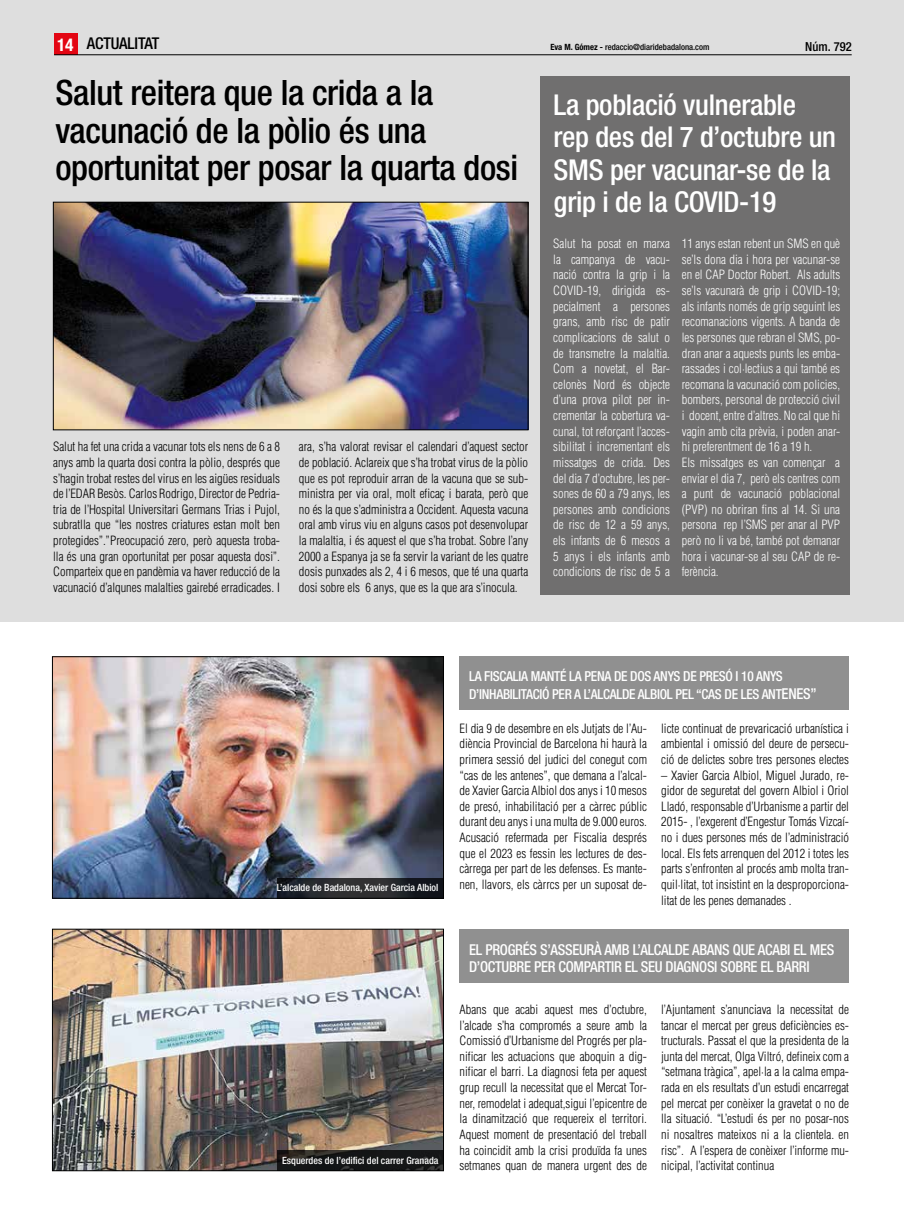
<style>
.page{position:relative;width:904px;height:1205px;background:#fff}
.page>*{position:absolute;margin:0;border:0;box-sizing:border-box;transform-origin:0 0}
.t1{font:500 condensed 35px/37.5px "Helvetica Neue";letter-spacing:-.01em;color:#000}
.t2{font:500 condensed 28.75px/32.5px "Helvetica Neue";letter-spacing:-.01em;color:#fff}
.t3{font:500 condensed 16.25px "Helvetica Neue";letter-spacing:-.01em;color:#000}
.t4{font:500 condensed 15px/17.5px "Helvetica Neue";letter-spacing:-.02em;color:#fff}
.t5{font:500 condensed 13.75px/17.5px "Helvetica Neue";letter-spacing:-.02em;color:#fff}
.t6{font:300 condensed 12.5px/15.6px "Helvetica";color:#000;text-align:justify}
.t7{font:300 condensed 12.5px/15.6px "Helvetica";color:#fff;text-align:justify}
.t8{font:500 condensed 12.5px "Helvetica Neue";color:#000}
.t9{font:500 condensed 10px "Helvetica Neue";color:#fff}
.t10{font:500 condensed 8.62px "Helvetica Neue";color:#000}
.s1{font-weight:700;font-size:17.5px;color:#fff}
.s2{font-weight:700}
.s3{font-size:15px}
</style>
<div class="page">
<div style="left:0;top:0;width:904px;height:622px;background:#dedede"></div>
<div style="left:54px;top:34px;width:24px;height:21px;background:#e30613"></div>
<hr style="left:54px;top:54px;width:797px;height:1px;background:#000">
<div style="left:540px;top:77px;width:310px;height:518px;background:#706f6f"></div>
<img style="left:55px;top:204px;width:471px;height:224px">
<div style="left:53px;top:202px;width:475px;height:228px;border:1px solid #000"></div>
<img style="left:54px;top:658px;width:387px;height:238px">
<div style="left:52px;top:656px;width:391px;height:242px;border:1px solid #000"></div>
<img style="left:54px;top:931px;width:387px;height:238px">
<div style="left:52px;top:929px;width:391px;height:242px;border:1px solid #000"></div>
<svg style="left:278px;top:878px;width:166px;height:20px;background:#222429"></svg>
<svg style="left:278px;top:1151px;width:166px;height:20px;background:#171818"></svg>
<div style="left:459px;top:656px;width:390px;height:54px;background:#909090"></div>
<div style="left:459px;top:929px;width:390px;height:53px;background:#909090"></div>
<h3 class="t3" style="left:57px;top:34px;width:104px"><span class="s1">14</span> ACTUALITAT</h3>
<p class="t8" style="left:805px;top:39px;width:48px">Núm. 792</p>
<p class="t10" style="left:550px;top:41px;width:160px"><span class="s2">Eva M. Gómez -</span> redaccio@diaridebadalona.com</p>
<h1 class="t1" style="left:55px;top:74px;width:464px">Salut reitera que la crida a la vacunació de la pòlio és una oportunitat per posar la quarta dosi</h1>
<p class="t6" style="left:53px;top:439px;width:228px">Salut ha fet una crida a vacunar tots els nens de 6 a 8 anys amb la quarta dosi contra la pòlio, després que s’hagin trobat restes del virus en les aigües residuals de l’EDAR Besòs. Carlos Rodrigo, Director de Pedria&shy;tria de l’Hospital Universitari Germans Trias i Pujol, subratlla que “les nostres criatures estan molt ben protegides”.”Preocupació zero, però aquesta troba&shy;lla és una gran oportunitat per posar aquesta dosi”.<br>Comparteix que en pandèmia va haver reducció de la vacunació d’alqunes malalties gairebé erradicades. I</p>
<p class="t6" style="left:299px;top:439px;width:231px">ara, s’ha valorat revisar el calendari d’aquest sector de població. Aclareix que s’ha trobat virus de la pòlio que es pot reproduir arran de la vacuna que se sub&shy;ministra per via oral, molt eficaç i barata, però que no és la que s’administra a Occident. Aquesta vacuna oral amb virus viu en alguns casos pot desenvolupar la malaltia, i és aquest el que s’ha trobat. Sobre l’any 2000 a Espanya ja se fa servir la variant de les quatre dosis punxades als 2, 4 i 6 mesos, que té una quarta dosi sobre els 6 anys, que es la que ara s’inocula.</p>
<h2 class="t2" style="left:553px;top:88px;width:284px">La població vulnerable rep des del 7 d’octubre un<br>SMS per vacunar-se de la grip i de la COVID-19</h2>
<p class="t7" style="left:553px;top:236px;width:118px">Salut ha posat en marxa la campanya de vacu&shy;nació contra la grip i la COVID-19, dirigida es&shy;pecialment a persones grans, amb risc de patir complicacions de salut o de transmetre la malaltia.<br>Com a novetat, el Bar&shy;celonès Nord és objecte d’una prova pilot per in&shy;crementar la cobertura va&shy;cunal, tot reforçant l’acces&shy;sibilitat i incrementant els missatges de crida. Des del dia 7 d’octubre, les per&shy;sones de 60 a 79 anys, les persones amb condicions de risc de 12 a 59 anys, els infants de 6 mesos a 5 anys i els infants amb condicions de risc de 5 a</p>
<p class="t7" style="left:681px;top:236px;width:160px;text-align:left">11 anys estan rebent un SMS en què se’ls dona dia i hora per vacunar-se en el CAP Doctor Robert. Als adults se’ls vacunarà de grip i COVID-19; als infants només de grip seguint les recomanacions vigents. A banda de les persones que rebran el SMS, po&shy;dran anar a aquests punts les emba&shy;rassades i col·lectius a qui també es recomana la vacunació com policies, bombers, personal de protecció civil i docent, entre d’altres. No cal que hi vagin amb cita prèvia, i poden anar&shy;hi preferentment de 16 a 19 h.<br>Els missatges es van començar a enviar el dia 7, però els centres com a punt de vacunació poblacional (PVP) no obriran fins al 14. Si una persona rep l’SMS per anar al PVP però no li va bé, també pot demanar hora i vacunar-se al seu CAP de re&shy;ferència.</p>
<p class="t9" style="left:277px;top:881px;width:163px">L’alcalde de Badalona, Xavier Garcia Albiol</p>
<p class="t9" style="left:282px;top:1154px;width:158px">Esquerdes de l’edifici del carrer Granada</p>
<p class="t5" style="left:469px;top:667px;width:349px">LA FISCALIA MANTÉ LA PENA DE DOS ANYS DE PRESÓ I 10 ANYS<br>D’INHABILITACIÓ PER A L’ALCALDE ALBIOL PEL “CAS DE LES ANT<span class="s3">ENES”</span></p>
<p class="t6" style="left:459px;top:720px;width:189px">El dia 9 de desembre en els Jutjats de l’Au&shy;diència Provincial de Barcelona hi haurà la primera sessió del judici del conegut com “cas de les antenes”, que demana a l’alcal&shy;de Xavier Garcia Albiol dos anys i 10 mesos de presó, inhabilitació per a càrrec públic durant deu anys i una multa de 9.000 euros.<br>Acusació refermada per Fiscalia després que el 2023 es fessin les lectures de des&shy;càrrega per part de les defenses. Es mante&shy;nen, llavors, els càrrcs per un suposat de-</p>
<p class="t6" style="left:661px;top:720px;width:189px">licte continuat de prevaricació urbanística i ambiental i omissió del deure de persecu&shy;ció de delictes sobre tres persones electes</p>
<p class="t6" style="left:661px;top:767px;width:189px">– Xavier Garcia Albiol, Miguel Jurado, re&shy;gidor de seguretat del govern Albiol i Oriol Lladó, responsable d’Urbanisme a partir del 2015- , l’exgerent d’Engestur Tomás Vizcaí&shy;no i dues persones més de l’administració local. Els fets arrenquen del 2012 i totes les parts s’enfronten al procés amb molta tran&shy;quil·litat, tot insistint en la desproporciona&shy;litat de les penes demanades .</p>
<p class="t4" style="left:469px;top:940px;width:367px">EL PROGRÉS S’ASSEURÀ AMB L’ALCALDE ABANS QUE ACABI EL MES<br>D’OCTUBRE PER COMPARTIR EL SEU DIAGNOSI SOBRE EL BARRI</p>
<p class="t6" style="left:459px;top:1001px;width:189px">Abans que acabi aquest mes d’octubre, l’alcade s’ha compromés a seure amb la Comissió d’Urbanisme del Progrés per pla&shy;nificar les actuacions que aboquin a dig&shy;nificar el barri. La diagnosi feta per aquest grup recull la necessitat que el Mercat Tor&shy;ner, remodelat i adequat,sigui l’epicentre de la dinamització que requereix el territori.<br>Aquest moment de presentació del treball ha coincidit amb la crisi produïda fa unes setmanes quan de manera urgent des de</p>
<p class="t6" style="left:661px;top:1001px;width:189px">l’Ajuntament s’anunciava la necessitat de tancar el mercat per greus deficiències es&shy;tructurals. Passat el que la presidenta de la junta del mercat, Olga Viltró, defineix com a “setmana tràgica”, apel·la a la calma empa&shy;rada en els resultats d’un estudi encarregat pel mercat per conèixer la gravetat o no de lla situació. “L’estudi és per no posar-nos ni nosaltres mateixos ni a la clientela. en risc”. A l’espera de conèixer l’informe mu&shy;nicipal, l’activitat continua</p>
</div>
